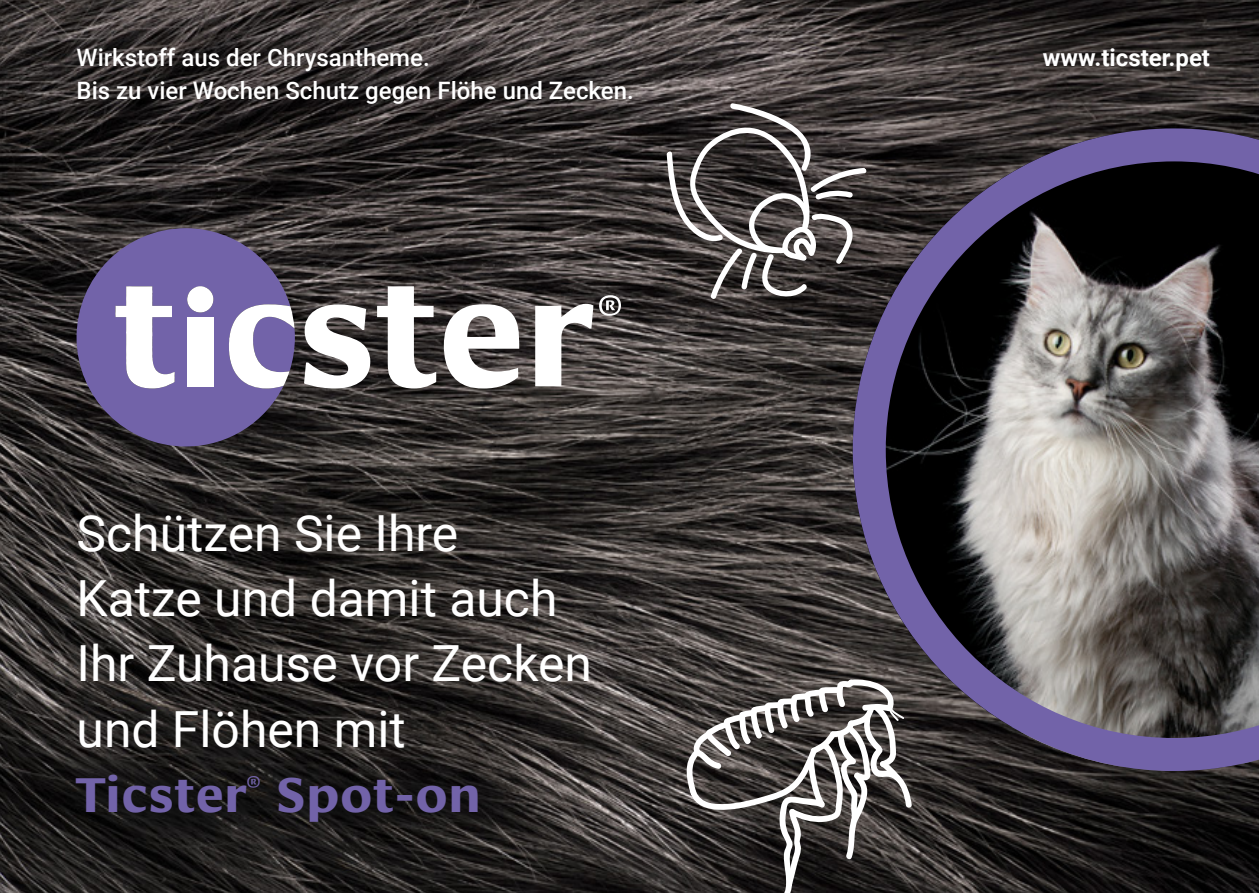
<style>
.page{position:relative;width:1259px;height:893px;background:#fff}
.page>*{position:absolute;margin:0;border:0;box-sizing:border-box;transform-origin:0 0}
.t1{font:49.8px/65.4px "Roboto";color:#fff}
.t2{font:700 49.8px "Cora";color:#7263a9}
.t3{font:500 24px "Roboto";color:#fff}
.t4{font:700 24px "Roboto";color:#fff}
</style>
<div class="page">
<img style="left:0;top:0;width:1259px;height:893px">
<svg style="left:77px;top:228px;width:213px;height:218px;background:#605486"></svg>
<svg style="left:304px;top:304px;width:66px;height:84px"></svg>
<svg style="left:377px;top:286px;width:59px;height:102px"></svg>
<svg style="left:444px;top:304px;width:75px;height:84px"></svg>
<svg style="left:535px;top:304px;width:58px;height:82px"></svg>
<div style="left:187px;top:317px;width:26px;height:69px;background:#fff"></div>
<div style="left:187px;top:286px;width:26px;height:26px;background:#fff;border-radius:50%"></div>
<svg style="left:229px;top:304px;width:66px;height:84px"></svg>
<svg style="left:115px;top:286px;width:60px;height:102px"></svg>
<svg style="left:599px;top:295px;width:22px;height:21px"></svg>
<svg style="left:666px;top:103px;width:201px;height:197px;background:#5a5554"></svg>
<svg style="left:682px;top:679px;width:230px;height:214px;background:#595554"></svg>
<svg style="left:852px;top:128px;width:407px;height:643px;background:#58535c"></svg>
<p class="t3" style="left:77px;top:41px;width:355px">Wirkstoff aus der Chrysantheme.</p>
<p class="t4" style="left:1043px;top:41px;width:169px">www.ticster.pet</p>
<p class="t3" style="left:77px;top:74px;width:559px">Bis zu vier Wochen Schutz gegen Flöhe und Zecken.</p>
<h1 class="t1" style="left:77px;top:498px;width:517px">Schützen Sie Ihre<br>Katze und damit auch<br>Ihr Zuhause vor Zecken und Flöhen mit</h1>
<h1 class="t2" style="left:77px;top:765px;width:406px">Ticster<sup>®</sup> Spot-on</h1>
</div>
